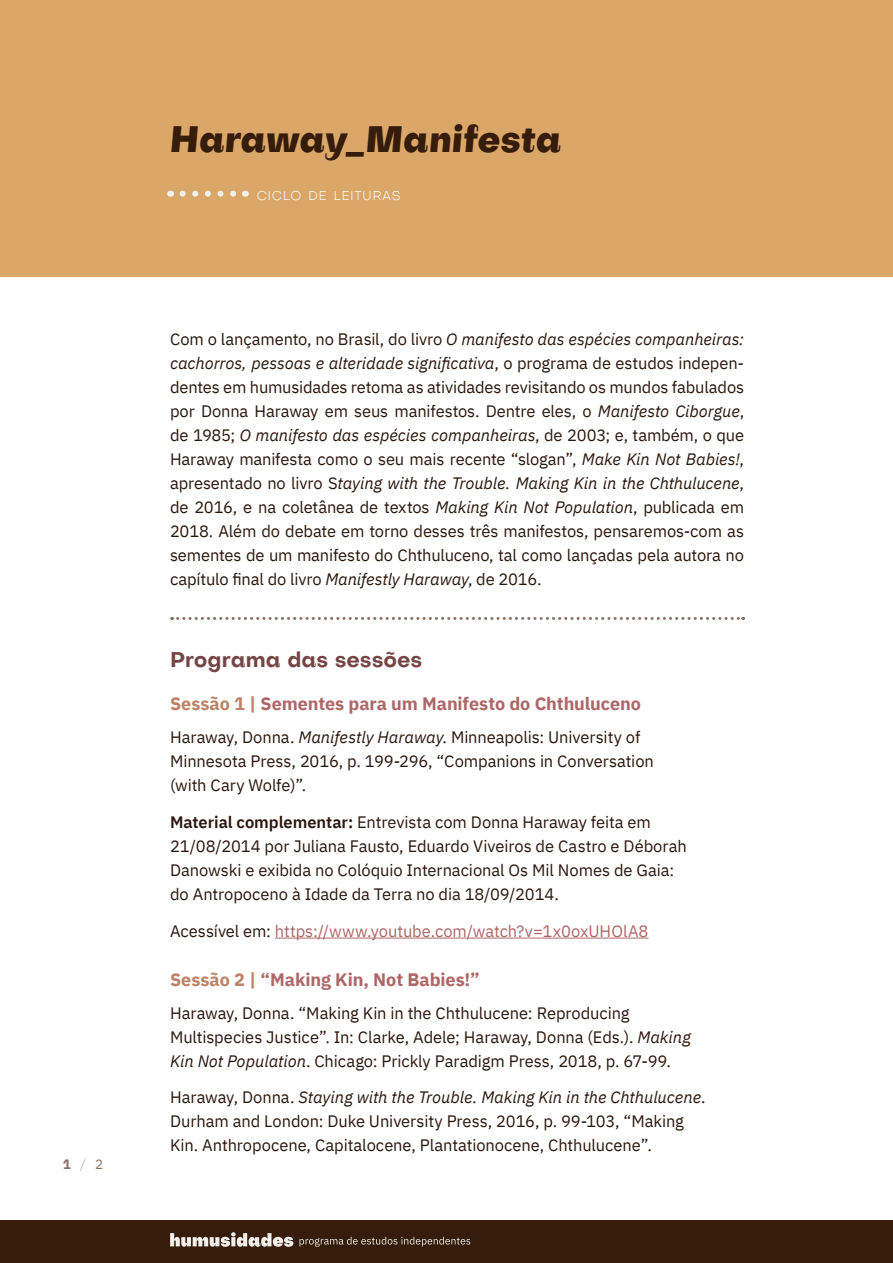
<style>
.page{position:relative;width:893px;height:1263px;background:#fff}
.page>*{position:absolute;margin:0;border:0;box-sizing:border-box;transform-origin:0 0}
.t1{font:italic 800 36px "Subjectivity";letter-spacing:-.01em;color:#361c0b}
.t2{font:700 21px "Subjectivity";color:#754545}
.t3{font:700 18px "IBM Plex Sans";letter-spacing:-.005em;color:#ae6667}
.t4{font:16.5px/24px "IBM Plex Sans";letter-spacing:-.005em;color:#2a170e}
.t5{font:16.5px "IBM Plex Sans";letter-spacing:-.005em;color:#ae6667}
.t6{font:700 13.5px "IBM Plex Mono";color:#877164}
.t7{font:300 12.6px "Subjectivity";letter-spacing:.065em;color:#fff}
.s1{font-weight:200}
.s2{font-weight:400}
.s3{font-style:italic}
.s4{color:#bb8265}
.s5{font-weight:600}
.s6{color:#2a170e}
</style>
<div class="page">
<div style="left:0;top:1220px;width:893px;height:43px;background:#361c0b"></div>
<svg style="left:170px;top:1232px;width:123px;height:15px"></svg>
<svg style="left:300px;top:1237px;width:170px;height:9px"></svg>
<hr style="left:275px;top:937px;width:373px;height:1px;background:#ae6667">
<svg style="left:172px;top:617px;width:572px;height:3px"></svg>
<div style="left:0;top:0;width:893px;height:276px;background:#daa768"></div>
<svg style="left:183px;top:191px;width:54px;height:6px"></svg>
<p class="t6" style="left:63px;top:1154px;width:42px">1 <span class="s1">/</span> <span class="s2">2</span></p>
<h1 class="t1" style="left:170px;top:112px;width:393px">Haraway_Manifesta</h1>
<p class="t7" style="left:257px;top:188px;width:145px">CICLO DE LEITURAS</p>
<p class="t4" style="left:170px;top:326px;width:576px;text-align:justify">Com o lançamento, no Brasil, do livro <span class="s3">O manifesto das espécies companheiras: cachorros, pessoas e alteridade significativa</span>, o programa de estudos indepen&shy;dentes em humusidades retoma as atividades revisitando os mundos fabulados por Donna Haraway em seus manifestos. Dentre eles, o <span class="s3">Manifesto Ciborgue</span>, de 1985; <span class="s3">O manifesto das espécies companheiras</span>, de 2003; e, também, o que Haraway manifesta como o seu mais recente “slogan”, <span class="s3">Make Kin Not Babies!</span>, apresentado no livro S<span class="s3">taying with the Trouble. Making Kin in the Chthulucene</span>, de 2016, e na coletânea de textos <span class="s3">Making Kin Not Population</span>, publicada em 2018. Além do debate em torno desses três manifestos, pensaremos-com as sementes de um manifesto do Chthuluceno, tal como lançadas pela autora no capítulo final do livro <span class="s3">Manifestly Haraway</span>, de 2016.</p>
<p class="t2" style="left:170px;top:645px;width:254px">Programa das sessões</p>
<p class="t3" style="left:170px;top:690px;width:472px"><span class="s4">Sessão 1 |</span> Sementes para um Manifesto do Chthuluceno</p>
<p class="t4" style="left:170px;top:724px;width:485px">Haraway, Donna. <span class="s3">Manifestly Haraway</span>. Minneapolis: University of<br>Minnesota Press, 2016, p. 199-296, “Companions in Conversation (with Cary Wolfe)”.</p>
<p class="t4" style="left:170px;top:808px;width:518px"><span class="s5">Material complementar:</span> Entrevista com Donna Haraway feita em 21/08/2014 por Juliana Fausto, Eduardo Viveiros de Castro e Déborah Danowski e exibida no Colóquio Internacional Os Mil Nomes de Gaia: do Antropoceno à Idade da Terra no dia 18/09/2014.</p>
<p class="t5" style="left:170px;top:918px;width:480px"><span class="s6">Acessível em:</span> https://www.youtube.com/watch?v=1x0oxUHOlA8</p>
<p class="t3" style="left:170px;top:965px;width:311px"><span class="s4">Sessão 2 |</span> “Making Kin, Not Babies!”</p>
<p class="t4" style="left:170px;top:999px;width:522px">Haraway, Donna. “Making Kin in the Chthulucene: Reproducing<br>Multispecies Justice”. In: Clarke, Adele; Haraway, Donna (Eds.). <span class="s3">Making<br>Kin Not Population</span>. Chicago: Prickly Paradigm Press, 2018, p. 67-99.</p>
<p class="t4" style="left:170px;top:1084px;width:537px">Haraway, Donna. <span class="s3">Staying with the Trouble. Making Kin in the Chthulucene</span>.<br>Durham and London: Duke University Press, 2016, p. 99-103, “Making<br>Kin. Anthropocene, Capitalocene, Plantationocene, Chthulucene”.</p>
</div>
